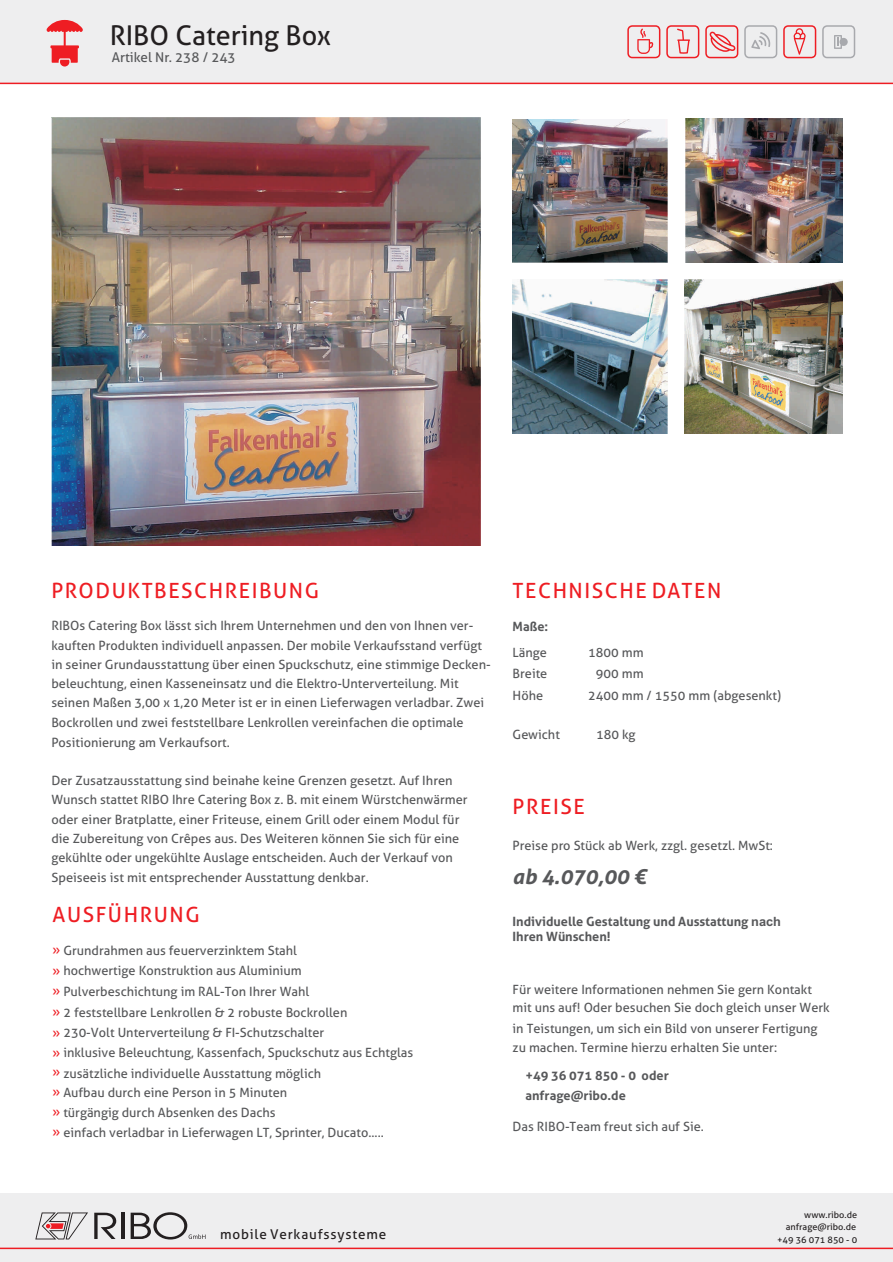
<style>
.page{position:relative;width:893px;height:1262px;background:#fff}
.page>*{position:absolute;margin:0;border:0;box-sizing:border-box;transform-origin:0 0}
.t1{font:27.15px "Aller";color:#231f20}
.t2{font:21px "Aller";letter-spacing:.075em;color:#ee1d23}
.t3{font:italic 700 21px "Aller";color:#57585a}
.t4{font:13.5px "Aller";letter-spacing:.06em;color:#231f20}
.t5{font:13.5px "Aller";color:#57585a}
.t6{font:12.75px/19.4px "Aller";color:#57585a}
.t7{font:700 12.75px/15.3px "Aller";color:#57585a}
.t8{font:9px "Aller";color:#231f20}
.s1{color:#ee1d23}
.s2{font-family:"Arial"}
</style>
<div class="page">
<div style="left:0;top:0;width:893px;height:83px;background:#eeeeef"></div>
<hr style="left:0;top:83px;width:893px;height:1px;background:#ee1d23">
<div style="left:0;top:1193px;width:893px;height:69px;background:#eeeeef"></div>
<hr style="left:0;top:1247px;width:893px;height:2px;background:#ee1d23">
<svg style="left:35px;top:1212px;width:53px;height:27px"></svg>
<svg style="left:94px;top:1212px;width:22px;height:27px"></svg>
<hr style="left:121px;top:1212px;width:3px;height:27px;background:#231f20">
<svg style="left:131px;top:1212px;width:74px;height:27px"></svg>
<svg style="left:627px;top:25px;width:33px;height:33px"></svg>
<svg style="left:666px;top:25px;width:33px;height:33px"></svg>
<svg style="left:705px;top:25px;width:33px;height:33px"></svg>
<svg style="left:744px;top:25px;width:33px;height:33px"></svg>
<svg style="left:783px;top:25px;width:33px;height:33px"></svg>
<svg style="left:822px;top:25px;width:33px;height:33px"></svg>
<svg style="left:47px;top:20px;width:36px;height:47px"></svg>
<img style="left:51px;top:118px;width:430px;height:428px">
<img style="left:512px;top:119px;width:155px;height:143px">
<img style="left:685px;top:119px;width:157px;height:143px">
<img style="left:685px;top:280px;width:157px;height:153px">
<img style="left:512px;top:279px;width:156px;height:154px">
<h1 class="t1" style="left:110px;top:25px;width:223px">RIBO Catering Box</h1>
<p class="t5" style="left:112px;top:52px;width:125px">Artikel Nr. 238 / 243</p>
<h2 class="t2" style="left:51px;top:582px;width:269px">PRODUKTBESCHREIBUNG</h2>
<p class="t6" style="left:51px;top:617px;width:441px">RIBOs Catering Box lässt sich Ihrem Unternehmen und den von Ihnen ver&shy;kauften Produkten individuell anpassen. Der mobile Verkaufsstand verfügt in seiner Grundausstattung über einen Spuckschutz, eine stimmige Decken-</p>
<p class="t6" style="left:51px;top:675px;width:408px">beleuchtung, einen Kasseneinsatz und die Elektro-Unterverteilung. Mit</p>
<p class="t6" style="left:51px;top:694px;width:434px">seinen Maßen 3,00 x 1,20 Meter ist er in einen Lieferwagen verladbar. Zwei</p>
<p class="t6" style="left:51px;top:714px;width:414px">Bockrollen und zwei feststellbare Lenkrollen vereinfachen die optimale<br>Positionierung am Verkaufsort.</p>
<p class="t6" style="left:51px;top:772px;width:417px">Der Zusatzausstattung sind beinahe keine Grenzen gesetzt. Auf Ihren Wunsch stattet RIBO Ihre Catering Box z. B. mit einem Würstchenwärmer oder einer Bratplatte, einer Friteuse, einem Grill oder einem Modul für die Zubereitung von Crêpes aus. Des Weiteren können Sie sich für eine</p>
<p class="t6" style="left:51px;top:849px;width:403px">gekühlte oder ungekühlte Auslage entscheiden. Auch der Verkauf von<br>Speiseeis ist mit entsprechender Ausstattung denkbar.</p>
<h2 class="t2" style="left:52px;top:906px;width:149px">AUSFÜHRUNG</h2>
<p class="t6" style="left:52px;top:942px;width:296px;line-height:20.4px"><span class="s1">»</span> Grundrahmen aus feuerverzinktem Stahl<br><span class="s1">»</span> hochwertige Konstruktion aus Aluminium<br><span class="s1">»</span> Pulverbeschichtung im RAL-Ton Ihrer Wahl<br><span class="s1">»</span> 2 feststellbare Lenkrollen &amp; 2 robuste Bockrollen</p>
<p class="t6" style="left:52px;top:1044px;width:362px"><span class="s1">»</span> inklusive Beleuchtung, Kassenfach, Spuckschutz aus Echtglas</p>
<p class="t6" style="left:52px;top:1024px;width:273px"><span class="s1">»</span> 230-Volt Unterverteilung &amp; FI-Schutzschalter</p>
<p class="t6" style="left:52px;top:1064px;width:333px"><span class="s1">»</span> zusätzliche individuelle Ausstattung möglich<br><span class="s1">»</span> Aufbau durch eine Person in 5 Minuten<br><span class="s1">»</span> türgängig durch Absenken des Dachs<br><span class="s1">»</span> einfach verladbar in Lieferwagen LT, Sprinter, Ducato.....</p>
<h2 class="t2" style="left:512px;top:582px;width:210px">TECHNISCHE DATEN</h2>
<p class="t7" style="left:512px;top:620px;width:37px">Maße:</p>
<p class="t6" style="left:512px;top:665px;width:36px">Breite</p>
<p class="t6" style="left:596px;top:665px;width:49px">900 mm</p>
<p class="t6" style="left:512px;top:643px;width:36px">Länge</p>
<p class="t6" style="left:588px;top:643px;width:57px">1800 mm</p>
<p class="t6" style="left:512px;top:687px;width:32px">Höhe</p>
<p class="t6" style="left:588px;top:687px;width:194px">2400 mm / 1550 mm (abgesenkt)</p>
<p class="t6" style="left:512px;top:726px;width:49px">Gewicht</p>
<p class="t6" style="left:596px;top:726px;width:41px">180 kg</p>
<h2 class="t2" style="left:512px;top:798px;width:74px">PREISE</h2>
<p class="t6" style="left:512px;top:836px;width:262px">Preise pro Stück ab Werk, zzgl. gesetzl. MwSt:</p>
<h2 class="t3" style="left:512px;top:868px;width:135px">ab 4.070,00 €</h2>
<p class="t7" style="left:512px;top:915px;width:270px">Individuelle Gestaltung und Ausstattung <span class="s2">nach<br></span>Ihren Wünschen!</p>
<p class="t6" style="left:512px;top:981px;width:318px;line-height:18.8px">Für weitere Informationen nehmen Sie gern Kontakt mit uns auf! Oder besuchen Sie doch gleich unser Werk</p>
<p class="t6" style="left:512px;top:1020px;width:306px">in Teistungen, um sich ein Bild von unserer Fertigung zu machen. Termine hierzu erhalten Sie unter:</p>
<p class="t7" style="left:525px;top:1069px;width:145px">+49 36 071 850 - 0 oder</p>
<p class="t7" style="left:525px;top:1089px;width:102px">anfrage@ribo.de</p>
<p class="t6" style="left:512px;top:1118px;width:193px">Das RIBO-Team freut sich auf Sie.</p>
<p class="t4" style="left:220px;top:1229px;width:167px">mobile Verkaufssysteme</p>
<p class="t8" style="left:804px;top:1211px;width:54px">www.ribo.de</p>
<p class="t8" style="left:777px;top:1236px;width:81px">+49 36 071 850 - 0</p>
<p class="t8" style="left:785px;top:1223px;width:72px">anfrage@ribo.de</p>
</div>
